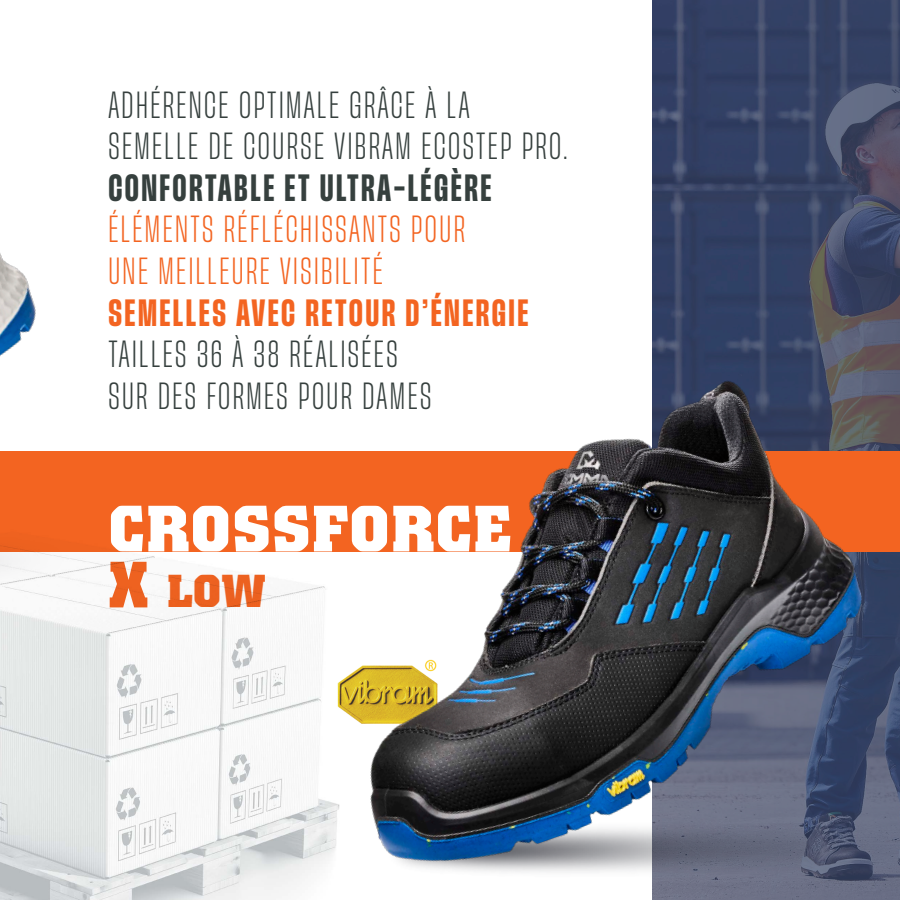
<style>
.page{position:relative;width:900px;height:900px;background:#fff}
.page>*{position:absolute;margin:0;border:0;box-sizing:border-box;transform-origin:0 0}
.t1{font:700 64.65px "Colossalis";letter-spacing:.03em;color:#fff}
.t2{font:700 45.65px "Colossalis";color:#f36421}
.t3{font:300 condensed 33px/41.5px "Herokid";letter-spacing:.075em;color:#36403e}
.t4{font:300 condensed 33px/41.5px "Herokid";letter-spacing:.075em;color:#f36421}
.t5{font:700 condensed 33px "Herokid";letter-spacing:.075em;color:#f36421}
.t6{font:700 condensed 33px "Herokid";letter-spacing:.075em;color:#36403e}
.s1{font-size:64.65px}
</style>
<div class="page">
<svg style="left:652px;top:0;width:248px;height:213px;background:#394566"></svg>
<img style="left:0;top:451px;width:189px;height:449px">
<img style="left:0;top:507px;width:67px;height:108px">
<img style="left:0;top:253px;width:135px;height:236px">
<img style="left:189px;top:213px;width:711px;height:687px">
<p class="t3" style="left:108px;top:85px;width:461px">ADHÉRENCE OPTIMALE GRÂCE À LA<br>SEMELLE DE COURSE VIBRAM ECOSTEP PRO.</p>
<p class="t6" style="left:108px;top:166px;width:385px">CONFORTABLE ET ULTRA-LÉGÈRE</p>
<p class="t4" style="left:108px;top:209px;width:358px">ÉLÉMENTS RÉFLÉCHISSANTS POUR<br>UNE MEILLEURE VISIBILITÉ</p>
<p class="t5" style="left:108px;top:291px;width:422px">SEMELLES AVEC RETOUR D’ÉNERGIE</p>
<p class="t3" style="left:108px;top:334px;width:325px">TAILLES 36 À 38 RÉALISÉES<br>SUR DES FORMES POUR DAMES</p>
<h1 class="t1" style="left:108px;top:491px;width:405px">CROSSFORCE</h1>
<h2 class="t2" style="left:108px;top:565px;width:159px"><span class="s1">X</span> LOW</h2>
</div>
